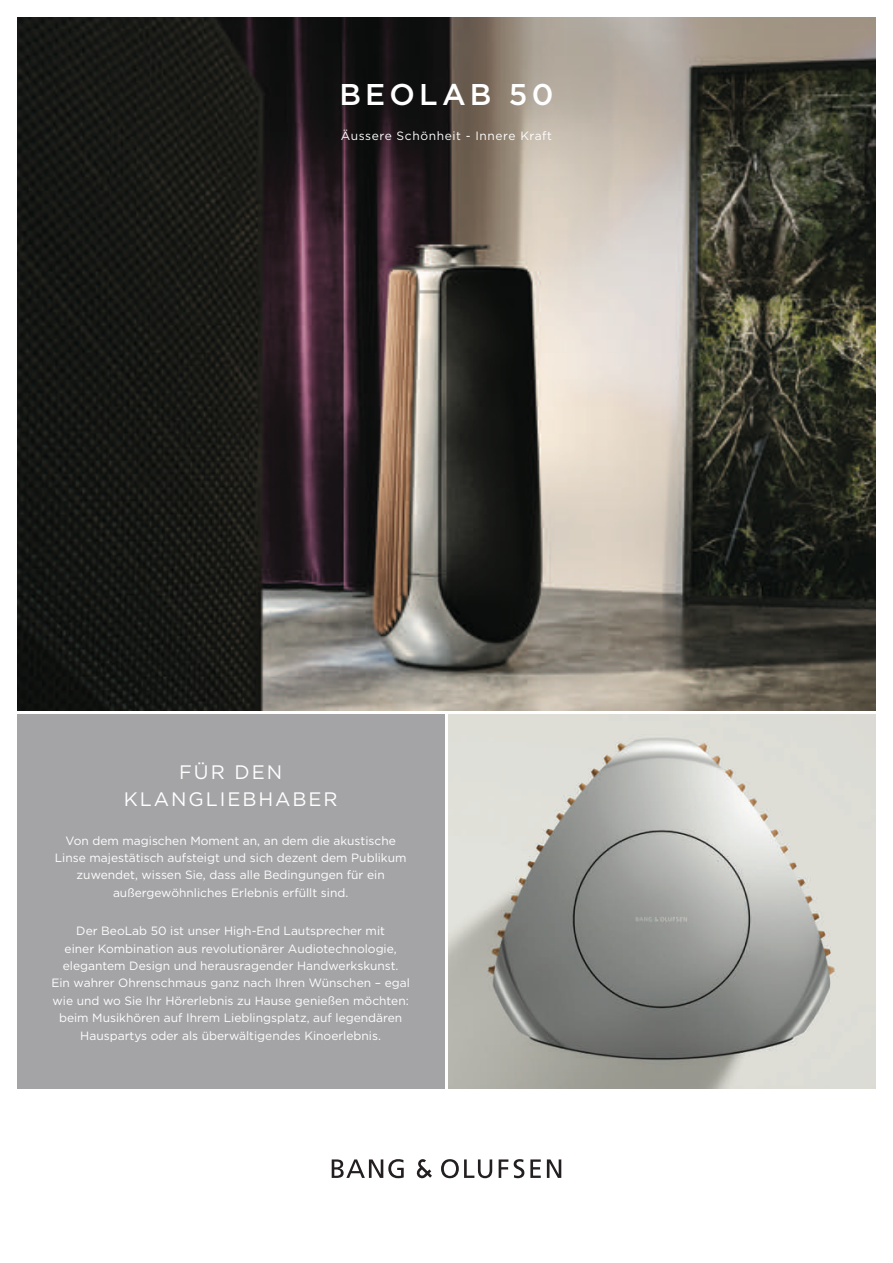
<style>
.page{position:relative;width:893px;height:1263px;background:#fff}
.page>*{position:absolute;margin:0;border:0;box-sizing:border-box;transform-origin:0 0}
.t1{font:500 30px "Gotham";letter-spacing:.14em;color:#fff}
.t2{font:19.5px/27px "Gotham";letter-spacing:.1em;color:#fff;text-align:center}
.t3{font:12px/17.4px "Gotham";color:#fff;text-align:center}
.t4{font:12px "Gotham";letter-spacing:.05em;color:#fff}
</style>
<div class="page">
<div style="left:17px;top:714px;width:427px;height:375px;background:#a4a3a6"></div>
<svg style="left:332px;top:1159px;width:72px;height:19px"></svg>
<svg style="left:441px;top:1159px;width:51px;height:19px"></svg>
<svg style="left:499px;top:1159px;width:9px;height:19px"></svg>
<svg style="left:514px;top:1159px;width:10px;height:19px"></svg>
<svg style="left:530px;top:1159px;width:11px;height:19px"></svg>
<svg style="left:547px;top:1159px;width:14px;height:19px"></svg>
<svg style="left:416px;top:1159px;width:16px;height:19px"></svg>
<img style="left:449px;top:714px;width:427px;height:375px">
<img style="left:17px;top:17px;width:859px;height:693px">
<h1 class="t1" style="left:339px;top:75px;width:216px">BEOLAB 50</h1>
<p class="t4" style="left:341px;top:128px;width:213px">Äussere Schönheit - Innere Kraft</p>
<h2 class="t2" style="left:124px;top:758px;width:215px">FÜR DEN<br>KLANGLIEBHABER</h2>
<p class="t3" style="left:55px;top:831px;width:353px">Von dem magischen Moment an, an dem die akustische Linse majestätisch aufsteigt und sich dezent dem Publikum zuwendet, wissen Sie, dass alle Bedingungen für ein außergewöhnliches Erlebnis erfüllt sind.</p>
<p class="t3" style="left:51px;top:922px;width:360px">Der BeoLab 50 ist unser High-End Lautsprecher mit<br>einer Kombination aus revolutionärer Audiotechnologie, elegantem Design und herausragender Handwerkskunst.<br>Ein wahrer Ohrenschmaus ganz nach Ihren Wünschen – egal wie und wo Sie Ihr Hörerlebnis zu Hause genießen möchten: beim Musikhören auf Ihrem Lieblingsplatz, auf legendären Hauspartys oder als überwältigendes Kinoerlebnis.</p>
</div>
